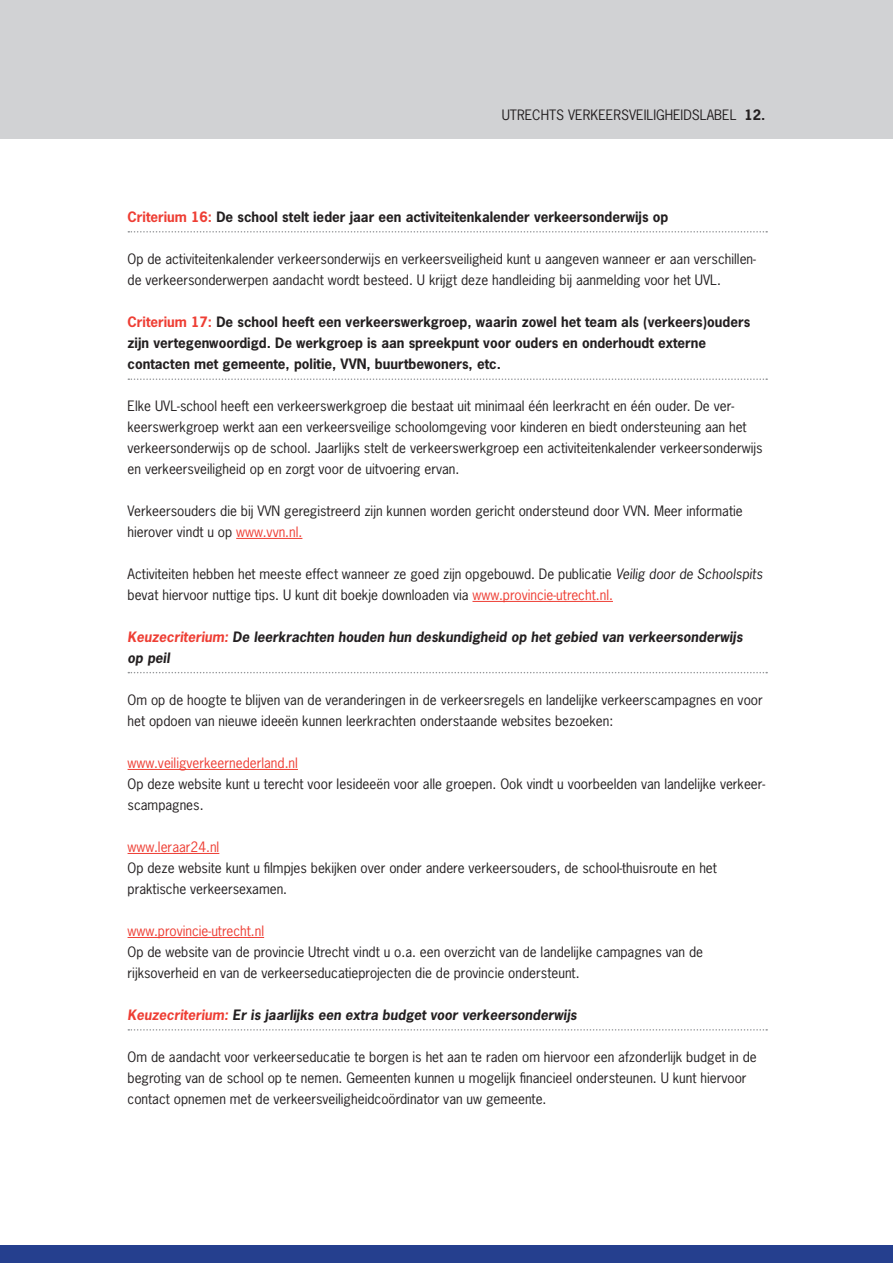
<style>
.page{position:relative;width:893px;height:1263px;background:#fff}
.page>*{position:absolute;margin:0;border:0;box-sizing:border-box;transform-origin:0 0}
.t1{font:13.5px/21px "News Gothic Std";color:#231f20}
.t2{font:700 13.5px/21px "News Gothic Std";color:#231f20}
.t3{font:italic 700 13.5px/21px "News Gothic Std";color:#231f20}
.t4{font:13.5px "News Gothic Std";color:#ee3e34}
.s1{font-weight:700}
.s2{color:#ee3e34}
.s3{font-style:italic}
</style>
<div class="page">
<hr style="left:236px;top:538px;width:66px;height:1px;background:#ee3e34">
<hr style="left:472px;top:601px;width:141px;height:1px;background:#ee3e34">
<hr style="left:128px;top:769px;width:170px;height:1px;background:#ee3e34">
<hr style="left:128px;top:853px;width:91px;height:1px;background:#ee3e34">
<hr style="left:128px;top:937px;width:136px;height:1px;background:#ee3e34">
<svg style="left:128px;top:378px;width:639px;height:2px"></svg>
<svg style="left:128px;top:231px;width:639px;height:2px"></svg>
<svg style="left:128px;top:672px;width:639px;height:1px"></svg>
<svg style="left:128px;top:1029px;width:639px;height:1px"></svg>
<div style="left:0;top:1246px;width:893px;height:17px;background:#253f8e"></div>
<div style="left:0;top:0;width:893px;height:138px;background:#d1d2d4"></div>
<p class="t1" style="left:502px;top:104px;width:265px">Utrechts VerkeersveiligheidsLabel <span class="s1">12.</span></p>
<p class="t2" style="left:128px;top:206px;width:542px"><span class="s2">Criterium 16:</span> De school stelt ieder jaar een activiteitenkalender verkeersonderwijs op</p>
<p class="t1" style="left:128px;top:248px;width:630px">Op de activiteitenkalender verkeersonderwijs en verkeersveiligheid kunt u aangeven wanneer er aan verschillen&shy;de verkeersonderwerpen aandacht wordt besteed. U krijgt deze handleiding bij aanmelding voor het UVL.</p>
<p class="t2" style="left:128px;top:311px;width:624px"><span class="s2">Criterium 17:</span> De school heeft een verkeerswerkgroep, waarin zowel het team als (verkeers)ouders zijn vertegenwoordigd. De werkgroep is aan spreekpunt voor ouders en onderhoudt externe contacten met gemeente, politie, VVN, buurtbewoners, etc.</p>
<p class="t1" style="left:98px;top:395px;width:20px">E</p>
<p class="t1" style="left:128px;top:395px;width:637px;text-indent:8px">lke UVL-school heeft een verkeerswerkgroep die bestaat uit minimaal één leerkracht en één ouder. De ver&shy;keerswerkgroep werkt aan een verkeersveilige schoolomgeving voor kinderen en biedt ondersteuning aan het verkeersonderwijs op de school. Jaarlijks stelt de verkeerswerkgroep een activiteitenkalender verkeersonderwijs en verkeersveiligheid op en zorgt voor de uitvoering ervan.</p>
<p class="t1" style="left:128px;top:500px;width:617px">Verkeersouders die bij VVN geregistreerd zijn kunnen worden gericht ondersteund door VVN. Meer informatie hierover vindt u op <span class="s2">www.vvn.nl.</span></p>
<p class="t1" style="left:98px;top:563px;width:20px">A</p>
<p class="t1" style="left:128px;top:563px;width:636px;text-indent:8px">ctiviteiten hebben het meeste effect wanneer ze goed zijn opgebouwd. De publicatie <span class="s3">Veilig door de Schoolspits </span>bevat hiervoor nuttige tips. U kunt dit boekje downloaden via <span class="s2">www.provincie-utrecht.nl.</span></p>
<p class="t3" style="left:128px;top:627px;width:617px"><span class="s2">Keuzecriterium:</span> De leerkrachten houden hun deskundigheid op het gebied van verkeersonderwijs op peil</p>
<p class="t1" style="left:128px;top:689px;width:637px">Om op de hoogte te blijven van de veranderingen in de verkeersregels en landelijke verkeerscampagnes en voor het opdoen van nieuwe ideeën kunnen leerkrachten onderstaande websites bezoeken:</p>
<p class="t4" style="left:128px;top:754px;width:172px">www.veiligverkeernederland.nl</p>
<p class="t1" style="left:128px;top:773px;width:639px">Op deze website kunt u terecht voor lesideeën voor alle groepen. Ook vindt u voorbeelden van landelijke verkeer&shy;scampagnes.</p>
<p class="t4" style="left:128px;top:838px;width:93px">www.leraar24.nl</p>
<p class="t1" style="left:128px;top:857px;width:591px">Op deze website kunt u filmpjes bekijken over onder andere verkeersouders, de school-thuisroute en het praktische verkeersexamen.</p>
<p class="t4" style="left:128px;top:922px;width:138px">www.provincie-utrecht.nl</p>
<p class="t1" style="left:128px;top:941px;width:577px">Op de website van de provincie Utrecht vindt u o.a. een overzicht van de landelijke campagnes van de rijksoverheid en van de verkeerseducatieprojecten die de provincie ondersteunt.</p>
<p class="t3" style="left:128px;top:1005px;width:451px"><span class="s2">Keuzecriterium:</span> Er is jaarlijks een extra budget voor verkeersonderwijs</p>
<p class="t1" style="left:128px;top:1046px;width:631px">Om de aandacht voor verkeerseducatie te borgen is het aan te raden om hiervoor een afzonderlijk budget in de begroting van de school op te nemen. Gemeenten kunnen u mogelijk financieel ondersteunen. U kunt hiervoor contact opnemen met de verkeersveiligheidcoördinator van uw gemeente.</p>
</div>
